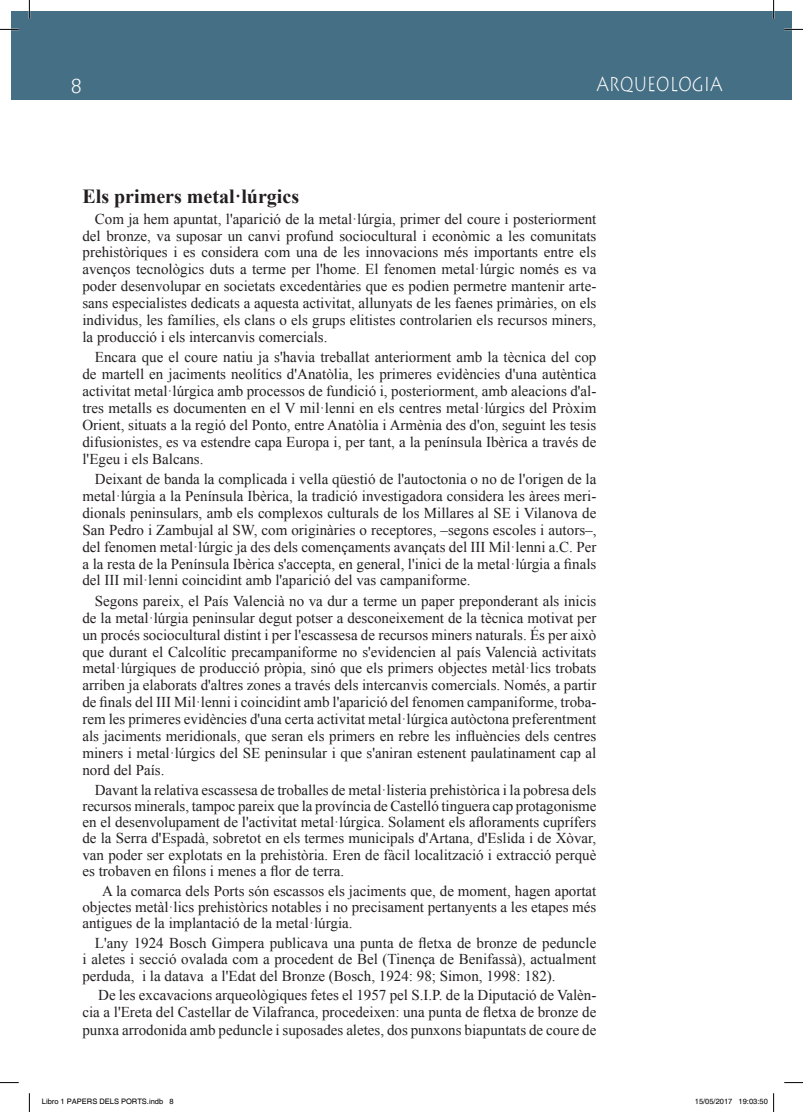
<style>
.page{position:relative;width:803px;height:1112px;background:#fff}
.page>*{position:absolute;margin:0;border:0;box-sizing:border-box;transform-origin:0 0}
.t1{font:700 20px "Times New Roman";color:#231f20}
.t2{font:300 20px "Lithograph";color:#fff;scale:.8 1}
.t3{font:300 20px "Lithograph";color:#fff}
.t4{font:15px/16.9px "Times New Roman";color:#231f20;text-align:justify}
.t5{font:7.5px "Helvetica";color:#000}
</style>
<div class="page">
<div style="left:12px;top:12px;width:779px;height:88px;background:#456f84"></div>
<svg style="left:0;top:29px;width:19px;height:1px"></svg>
<svg style="left:784px;top:29px;width:19px;height:1px"></svg>
<svg style="left:0;top:1082px;width:19px;height:1px"></svg>
<svg style="left:784px;top:1082px;width:19px;height:1px"></svg>
<svg style="left:29px;top:0;width:1px;height:19px"></svg>
<svg style="left:29px;top:1093px;width:1px;height:18px"></svg>
<svg style="left:773px;top:0;width:1px;height:19px"></svg>
<svg style="left:773px;top:1093px;width:1px;height:18px"></svg>
<h1 class="t3" style="left:70px;top:74px;width:14px">8</h1>
<h1 class="t2" style="left:596px;top:73px;width:159px">ARQUEOLOGIA</h1>
<h1 class="t1" style="left:82px;top:183px;width:218px">Els primers metal·lúrgics</h1>
<p class="t4" style="left:82px;top:210px;width:515px;text-indent:12px">Com ja hem apuntat, l'aparició de la metal·lúrgia, primer del coure i posteriorment del bronze, va suposar un canvi profund sociocultural i econòmic a les comunitats prehistòriques i es considera com una de les innovacions més importants entre els avenços tecnològics duts a terme per l'home. El fenomen metal·lúrgic només es va poder desenvolupar en societats excedentàries que es podien permetre mantenir arte&shy;sans especialistes dedicats a aquesta activitat, allunyats de les faenes primàries, on els individus, les famílies, els clans o els grups elitistes controlarien els recursos miners, la producció i els intercanvis comercials.</p>
<p class="t4" style="left:82px;top:348px;width:515px;text-indent:12px">Encara que el coure natiu ja s'havia treballat anteriorment amb la tècnica del cop de martell en jaciments neolítics d'Anatòlia, les primeres evidències d'una autèntica activitat metal·lúrgica amb processos de fundició i, posteriorment, amb aleacions d'al&shy;tres metalls es documenten en el V mil·lenni en els centres metal·lúrgics del Pròxim Orient, situats a la regió del Ponto, entre Anatòlia i Armènia des d'on, seguint les tesis difusionistes, es va estendre capa Europa i, per tant, a la península Ibèrica a través de l'Egeu i els Balcans.</p>
<p class="t4" style="left:82px;top:470px;width:515px;text-indent:12px">Deixant de banda la complicada i vella qüestió de l'autoctonia o no de l'origen de la metal·lúrgia a la Península Ibèrica, la tradició investigadora considera les àrees meri&shy;dionals peninsulars, amb els complexos culturals de los Millares al SE i Vilanova de San Pedro i Zambujal al SW, com originàries o receptores, –segons escoles i autors–, del fenomen metal·lúrgic ja des dels començaments avançats del III Mil·lenni a.C. Per a la resta de la Península Ibèrica s'accepta, en general, l'inici de la metal·lúrgia a finals del III mil·lenni coincidint amb l'aparició del vas campaniforme.</p>
<p class="t4" style="left:82px;top:592px;width:515px;text-indent:12px">Segons pareix, el País Valencià no va dur a terme un paper preponderant als inicis de la metal·lúrgia peninsular degut potser a desconeixement de la tècnica motivat per un procés sociocultural distint i per l'escassesa de recursos miners naturals. És per això que durant el Calcolític precampaniforme no s'evidencien al país Valencià activitats metal·lúrgiques de producció pròpia, sinó que els primers objectes metàl·lics trobats arriben ja elaborats d'altres zones a través dels intercanvis comercials. Només, a partir de finals del III Mil·lenni i coincidint amb l'aparició del fenomen campaniforme, troba&shy;rem les primeres evidències d'una certa activitat metal·lúrgica autòctona preferentment als jaciments meridionals, que seran els primers en rebre les influències dels centres miners i metal·lúrgics del SE peninsular i que s'aniran estenent paulatinament cap al nord del País.</p>
<p class="t4" style="left:82px;top:781px;width:515px;line-height:16.2px;text-indent:12px">Davant la relativa escassesa de troballes de metal·listeria prehistòrica i la pobresa dels recursos minerals, tampoc pareix que la província de Castelló tinguera cap protagonisme en el desenvolupament de l'activitat metal·lúrgica. Solament els afloraments cuprífers de la Serra d'Espadà, sobretot en els termes municipals d'Artana, d'Eslida i de Xòvar, van poder ser explotats en la prehistòria. Eren de fàcil localització i extracció perquè es trobaven en filons i menes a flor de terra.</p>
<p class="t4" style="left:82px;top:882px;width:515px;line-height:16.2px;text-indent:20px">A la comarca dels Ports són escassos els jaciments que, de moment, hagen aportat objectes metàl·lics prehistòrics notables i no precisament pertanyents a les etapes més antigues de la implantació de la metal·lúrgia.</p>
<p class="t4" style="left:82px;top:934px;width:515px;line-height:16.2px;text-indent:12px">L'any 1924 Bosch Gimpera publicava una punta de fletxa de bronze de peduncle i aletes i secció ovalada com a procedent de Bel (Tinença de Benifassà), actualment perduda, i la datava a l'Edat del Bronze (Bosch, 1924: 98; Simon, 1998: 182).</p>
<p class="t4" style="left:82px;top:986px;width:515px;line-height:16.2px;text-align:right">De les excavacions arqueològiques fetes el 1957 pel S.I.P. de la Diputació de Valèn&shy;cia a l'Ereta del Castellar de Vilafranca, procedeixen: una punta de fletxa de bronze de</p>
<p class="t4" style="left:82px;top:1020px;width:515px">punxa arrodonida amb peduncle i suposades aletes, dos punxons biapuntats de coure de</p>
<p class="t5" style="left:42px;top:1097px;width:133px">Libro 1 PAPERS DELS PORTS.indb 8</p>
<p class="t5" style="left:695px;top:1097px;width:74px">15/05/2017 19:03:50</p>
</div>
